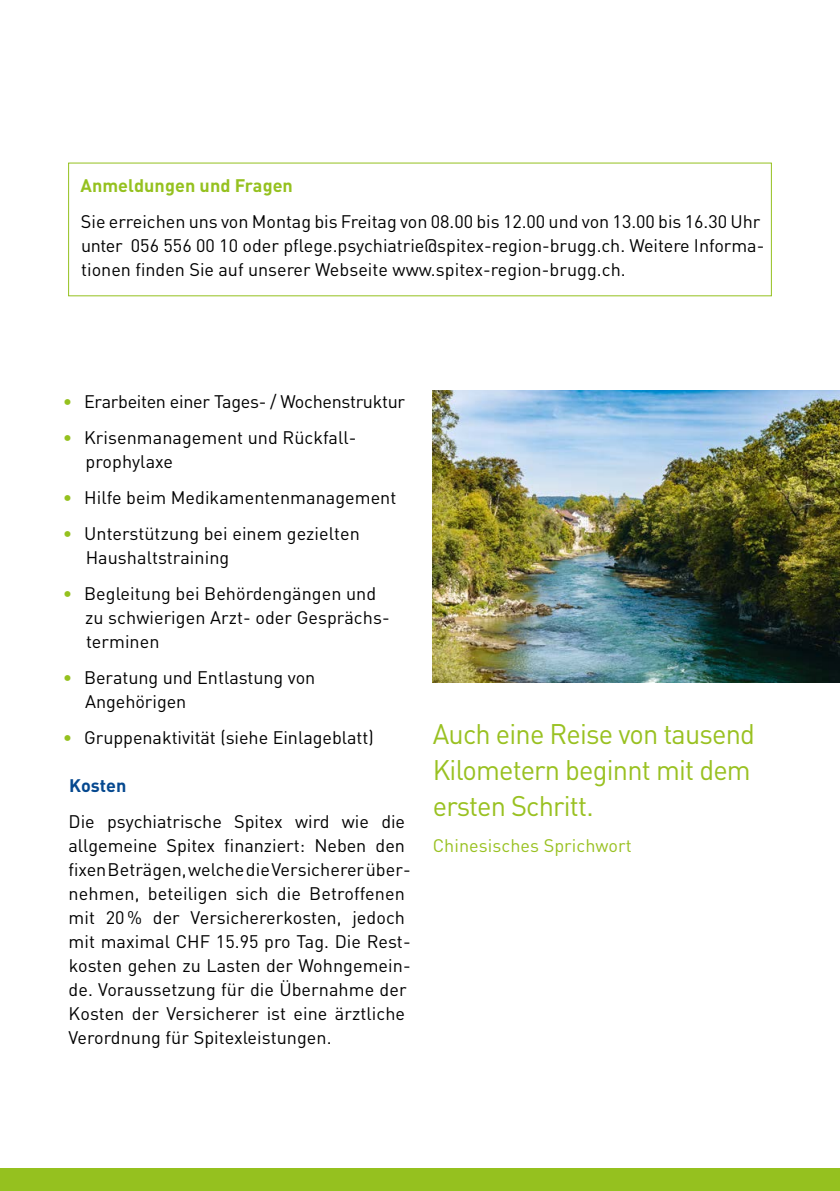
<style>
.page{position:relative;width:840px;height:1191px;background:#fff}
.page>*{position:absolute;margin:0;border:0;box-sizing:border-box;transform-origin:0 0}
.t1{font:28px/36px "DIN Pro";letter-spacing:-.03em;color:#99c121}
.t2{font:18px/24px "DIN Pro";letter-spacing:.005em;color:#000}
.t3{font:18px "DIN Pro";letter-spacing:-.015em;color:#000}
.t4{font:18px "DIN Pro";letter-spacing:.005em;color:#99c121}
.t5{font:700 18px "DIN Pro";letter-spacing:.005em;color:#95c11f}
.t6{font:700 18px "DIN Pro";letter-spacing:.005em;color:#05488f}
.s1{color:#95c11f}
</style>
<div class="page">
<img style="left:432px;top:391px;width:407px;height:292px">
<div style="left:0;top:1168px;width:839px;height:23px;background:#95c11f"></div>
<p class="t5" style="left:80px;top:174px;width:214px">Anmeldungen und Fragen</p>
<p class="t2" style="left:81px;top:209px;width:684px">Sie erreichen uns von Montag bis Freitag von 08.00 bis 12.00 und von 13.00 bis 16.30 Uhr unter 056 556 00 10 oder pflege.psychiatrie@spitex-region-brugg.ch. Weitere Informa&shy;tionen finden Sie auf unserer Webseite www.spitex-region-brugg.ch.</p>
<p class="t3" style="left:63px;top:390px;width:344px"><span class="s1">•</span> Erarbeiten einer Tages- / Wochenstruktur</p>
<p class="t2" style="left:86px;top:425px;width:272px;text-indent:-23px"><span class="s1">•</span> Krisenmanagement und Rückfall&shy;prophylaxe</p>
<p class="t2" style="left:63px;top:485px;width:335px"><span class="s1">•</span> Hilfe beim Medikamentenmanagement</p>
<p class="t2" style="left:86px;top:521px;width:275px;text-indent:-23px"><span class="s1">•</span> Unterstützung bei einem gezielten<br>Haushaltstraining</p>
<p class="t2" style="left:85px;top:581px;width:306px;text-indent:-22px"><span class="s1">•</span> Begleitung bei Behördengängen und zu schwierigen Arzt- oder Gesprächs&shy;terminen</p>
<p class="t2" style="left:85px;top:665px;width:232px;text-indent:-22px"><span class="s1">•</span> Beratung und Entlastung von<br>Angehörigen</p>
<p class="t2" style="left:63px;top:725px;width:312px"><span class="s1">•</span> Gruppenaktivität (siehe Einlageblatt)</p>
<p class="t6" style="left:69px;top:774px;width:59px">Kosten</p>
<p class="t2" style="left:68px;top:809px;width:343px">Die psychiatrische Spitex wird wie die allgemeine Spitex finanziert: Neben den fixen Beträgen, welche die Versicherer über&shy;nehmen, beteiligen sich die Betroffenen mit 20% der Versichererkosten, jedoch mit maximal CHF 15.95 pro Tag. Die Rest&shy;kosten gehen zu Lasten der Wohngemein&shy;de. Voraussetzung für die Übernahme der Kosten der Versicherer ist eine ärztliche Verordnung für Spitexleistungen.</p>
<h1 class="t1" style="left:432px;top:715px;width:323px">Auch eine Reise von tausend<br>Kilometern beginnt mit dem ersten Schritt.</h1>
<p class="t4" style="left:432px;top:834px;width:200px">Chinesisches Sprichwort</p>
</div>
